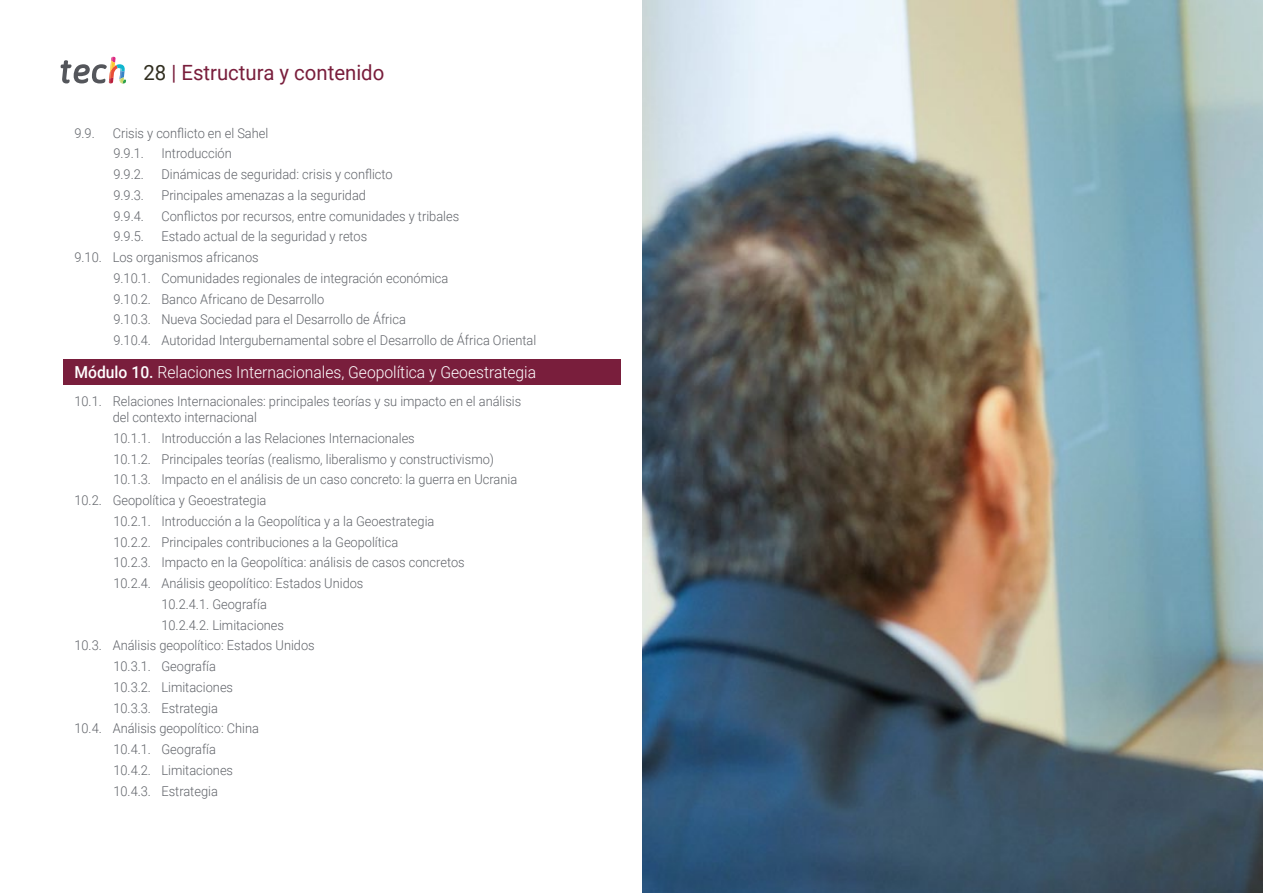
<style>
.page{position:relative;width:1263px;height:893px;background:#fff}
.page>*{position:absolute;margin:0;border:0;box-sizing:border-box;transform-origin:0 0}
.t1{font:21px "Roboto";color:#791e3c}
.t2{font:300 16.5px "Roboto";color:#fff;scale:.95 1}
.t3{font:300 13.5px/20.7px "Roboto";color:#61646a;scale:.95 1}
.s1{color:#312e20}
.s2{font-weight:500}
</style>
<div class="page">
<svg style="left:61px;top:57px;width:65px;height:27px"></svg>
<div style="left:63px;top:360px;width:558px;height:25px;background:#791e3c"></div>
<img style="left:642px;top:0;width:621px;height:893px">
<h1 class="t1" style="left:144px;top:57px;width:242px"><span class="s1">28</span> | Estructura y contenido</h1>
<p class="t3" style="left:74px;top:122px;width:23px">9.9.</p>
<p class="t3" style="left:113px;top:122px;width:165px">Crisis y conflicto en el Sahel<br>9.9.1.</p>
<p class="t3" style="left:161px;top:143px;width:76px">Introducción</p>
<p class="t3" style="left:113px;top:164px;width:34px">9.9.2.</p>
<p class="t3" style="left:161px;top:164px;width:245px">Dinámicas de seguridad: crisis y conflicto</p>
<p class="t3" style="left:113px;top:184px;width:34px">9.9.3.</p>
<p class="t3" style="left:161px;top:184px;width:217px">Principales amenazas a la seguridad</p>
<p class="t3" style="left:113px;top:205px;width:34px">9.9.4.</p>
<p class="t3" style="left:161px;top:205px;width:315px">Conflictos por recursos, entre comunidades y tribales</p>
<p class="t3" style="left:113px;top:226px;width:34px">9.9.5.</p>
<p class="t3" style="left:74px;top:226px;width:310px;text-indent:87px">Estado actual de la seguridad y retos<br>9.10. Los organismos africanos</p>
<p class="t3" style="left:113px;top:267px;width:447px">9.10.1. Comunidades regionales de integración económica<br>9.10.2. Banco Africano de Desarrollo<br>9.10.3. Nueva Sociedad para el Desarrollo de África<br>9.10.4. Autoridad Intergubernamental sobre el Desarrollo de África Oriental</p>
<p class="t2" style="left:74px;top:361px;width:488px"><span class="s2">Módulo 10.</span> Relaciones Internacionales, Geopolítica y Geoestrategia</p>
<p class="t3" style="left:113px;top:392px;width:432px;line-height:16.5px;text-indent:-38px">10.1. Relaciones Internacionales: principales teorías y su impacto en el análisis del contexto internacional</p>
<p class="t3" style="left:113px;top:427px;width:319px">10.1.1. Introducción a las Relaciones Internacionales</p>
<p class="t3" style="left:113px;top:448px;width:402px">10.1.2. Principales teorías (realismo, liberalismo y constructivismo)</p>
<p class="t3" style="left:113px;top:469px;width:426px">10.1.3. Impacto en el análisis de un caso concreto: la guerra en Ucrania</p>
<p class="t3" style="left:74px;top:489px;width:204px">10.2. Geopolítica y Geoestrategia</p>
<p class="t3" style="left:113px;top:510px;width:339px">10.2.1. Introducción a la Geopolítica y a la Geoestrategia</p>
<p class="t3" style="left:113px;top:531px;width:301px">10.2.2. Principales contribuciones a la Geopolítica</p>
<p class="t3" style="left:113px;top:552px;width:371px">10.2.3. Impacto en la Geopolítica: análisis de casos concretos</p>
<p class="t3" style="left:113px;top:572px;width:265px">10.2.4. Análisis geopolítico: Estados Unidos</p>
<p class="t3" style="left:161px;top:593px;width:113px">10.2.4.1. Geografía</p>
<p class="t3" style="left:161px;top:614px;width:131px">10.2.4.2. Limitaciones</p>
<p class="t3" style="left:74px;top:635px;width:254px">10.3. Análisis geopolítico: Estados Unidos</p>
<p class="t3" style="left:113px;top:655px;width:110px">10.3.1. Geografía</p>
<p class="t3" style="left:113px;top:676px;width:127px">10.3.2. Limitaciones</p>
<p class="t3" style="left:113px;top:697px;width:111px">10.3.3. Estrategia</p>
<p class="t3" style="left:74px;top:718px;width:196px">10.4. Análisis geopolítico: China</p>
<p class="t3" style="left:113px;top:738px;width:110px">10.4.1. Geografía</p>
<p class="t3" style="left:113px;top:759px;width:127px">10.4.2. Limitaciones</p>
<p class="t3" style="left:113px;top:780px;width:111px">10.4.3. Estrategia</p>
</div>
